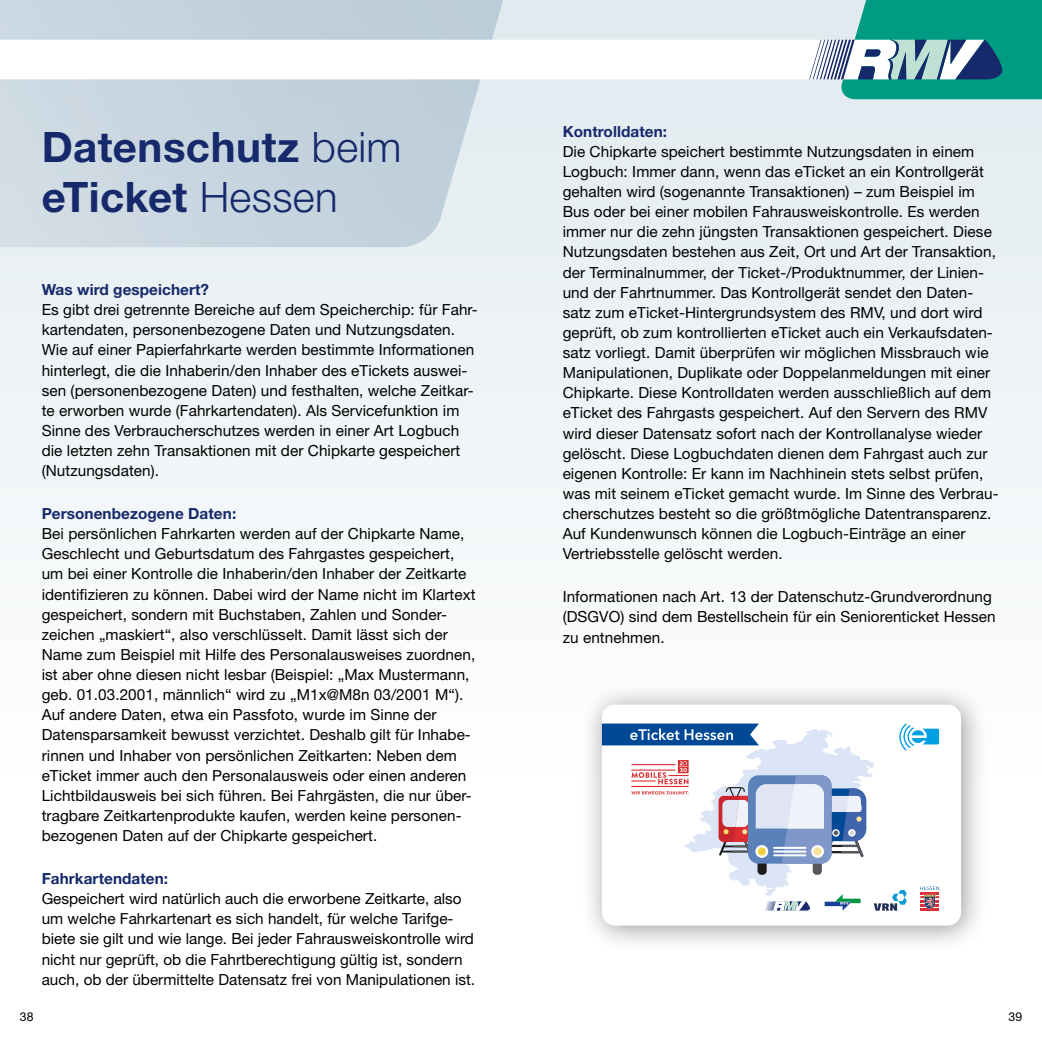
<style>
.page{position:relative;width:1042px;height:1042px;background:#fff}
.page>*{position:absolute;margin:0;border:0;box-sizing:border-box;transform-origin:0 0}
.Headline_1{font:700 42px/50.4px "Helvetica Neue LT Std";letter-spacing:.01em;color:#15296b}
.Kleingedrucktes_Flie{font:15.4px/20.1px "Helvetica Neue LT Std";letter-spacing:.005em;color:#000}
.Kleingedrucktes_Head{font:700 15.4px "Helvetica Neue LT Std";letter-spacing:.005em;color:#15296b}
.t1{font:12.25px "Helvetica Neue LT Std";color:#000}
.s1{font-weight:300}
</style>
<div class="page">
<div style="left:0;top:0;width:1042px;height:776px;background:#f1f6f8"></div>
<svg style="left:0;top:99px;width:548px;height:148px"></svg>
<div style="left:579px;top:682px;width:410px;height:272px;background:#000;opacity:.4"></div>
<div style="left:602px;top:704px;width:359px;height:221px;background:#fff;border-radius:13px"></div>
<hr style="left:773px;top:910px;width:30px;height:1px;background:#192a6b">
<svg style="left:602px;top:723px;width:337px;height:187px"></svg>
<svg style="left:0;top:0;width:1042px;height:99px"></svg>
<h1 class="Headline_1" style="left:42px;top:121px;width:361px">Datenschutz <span class="s1">beim </span>eTicket <span class="s1">Hessen</span></h1>
<h2 class="Kleingedrucktes_Head" style="left:42px;top:280px;width:169px">Was wird gespeichert?</h2>
<p class="Kleingedrucktes_Flie" style="left:42px;top:299px;width:438px">Es gibt drei getrennte Bereiche auf dem Speicherchip: für Fahr&shy;kartendaten, personenbezogene Daten und Nutzungsdaten.<br>Wie auf einer Papierfahrkarte werden bestimmte Informationen hinterlegt, die die Inhaberin/den Inhaber des eTickets auswei&shy;sen (personenbezogene Daten) und festhalten, welche Zeitkar&shy;te erworben wurde (Fahrkartendaten). Als Servicefunktion im Sinne des Verbraucherschutzes werden in einer Art Logbuch die letzten zehn Transaktionen mit der Chipkarte gespeichert (Nutzungsdaten).</p>
<h2 class="Kleingedrucktes_Head" style="left:42px;top:504px;width:196px">Personenbezogene Daten:</h2>
<p class="Kleingedrucktes_Flie" style="left:42px;top:523px;width:435px">Bei persönlichen Fahrkarten werden auf der Chipkarte Name, Geschlecht und Geburtsdatum des Fahrgastes gespeichert, um bei einer Kontrolle die Inhaberin/den Inhaber der Zeitkarte identifizieren zu können. Dabei wird der Name nicht im Klartext gespeichert, sondern mit Buchstaben, Zahlen und Sonder&shy;zeichen „maskiert“, also verschlüsselt. Damit lässt sich der Name zum Beispiel mit Hilfe des Personalausweises zuordnen, ist aber ohne diesen nicht lesbar (Beispiel: „Max Mustermann, geb. 01.03.2001, männlich“ wird zu „M1x@M8n 03/2001 M“).<br>Auf andere Daten, etwa ein Passfoto, wurde im Sinne der Datensparsamkeit bewusst verzichtet. Deshalb gilt für Inhabe&shy;rinnen und Inhaber von persönlichen Zeitkarten: Neben dem eTicket immer auch den Personalausweis oder einen anderen Lichtbildausweis bei sich führen. Bei Fahrgästen, die nur über&shy;tragbare Zeitkartenprodukte kaufen, werden keine personen&shy;bezogenen Daten auf der Chipkarte gespeichert.</p>
<h2 class="Kleingedrucktes_Head" style="left:42px;top:869px;width:128px">Fahrkartendaten:</h2>
<p class="Kleingedrucktes_Flie" style="left:42px;top:888px;width:435px">Gespeichert wird natürlich auch die erworbene Zeitkarte, also um welche Fahrkartenart es sich handelt, für welche Tarifge&shy;biete sie gilt und wie lange. Bei jeder Fahrausweiskontrolle wird nicht nur geprüft, ob die Fahrtberechtigung gültig ist, sondern auch, ob der übermittelte Datensatz frei von Manipulationen ist.</p>
<h2 class="Kleingedrucktes_Head" style="left:563px;top:122px;width:106px">Kontrolldaten:</h2>
<p class="Kleingedrucktes_Flie" style="left:563px;top:141px;width:437px">Die Chipkarte speichert bestimmte Nutzungsdaten in einem Logbuch: Immer dann, wenn das eTicket an ein Kontrollgerät gehalten wird (sogenannte Transaktionen) – zum Beispiel im Bus oder bei einer mobilen Fahrausweiskontrolle. Es werden immer nur die zehn jüngsten Transaktionen gespeichert. Diese Nutzungsdaten bestehen aus Zeit, Ort und Art der Transaktion, der Terminalnummer, der Ticket-/Produktnummer, der Linien&shy;und der Fahrtnummer. Das Kontrollgerät sendet den Daten&shy;satz zum eTicket-Hintergrundsystem des RMV, und dort wird geprüft, ob zum kontrollierten eTicket auch ein Verkaufsdaten&shy;satz vorliegt. Damit überprüfen wir möglichen Missbrauch wie Manipulationen, Duplikate oder Doppelanmeldungen mit einer Chipkarte. Diese Kontrolldaten werden ausschließlich auf dem eTicket des Fahrgasts gespeichert. Auf den Servern des RMV wird dieser Datensatz sofort nach der Kontrollanalyse wieder gelöscht. Diese Logbuchdaten dienen dem Fahrgast auch zur eigenen Kontrolle: Er kann im Nachhinein stets selbst prüfen, was mit seinem eTicket gemacht wurde. Im Sinne des Verbrau&shy;cherschutzes besteht so die größtmögliche Datentransparenz.<br>Auf Kundenwunsch können die Logbuch-Einträge an einer Vertriebsstelle gelöscht werden.</p>
<p class="Kleingedrucktes_Flie" style="left:563px;top:586px;width:434px">Informationen nach Art. 13 der Datenschutz-Grundverordnung (DSGVO) sind dem Bestellschein für ein Seniorenticket Hessen zu entnehmen.</p>
<p class="t1" style="left:20px;top:1009px;width:15px">38</p>
<p class="t1" style="left:1008px;top:1009px;width:15px">39</p>
</div>
